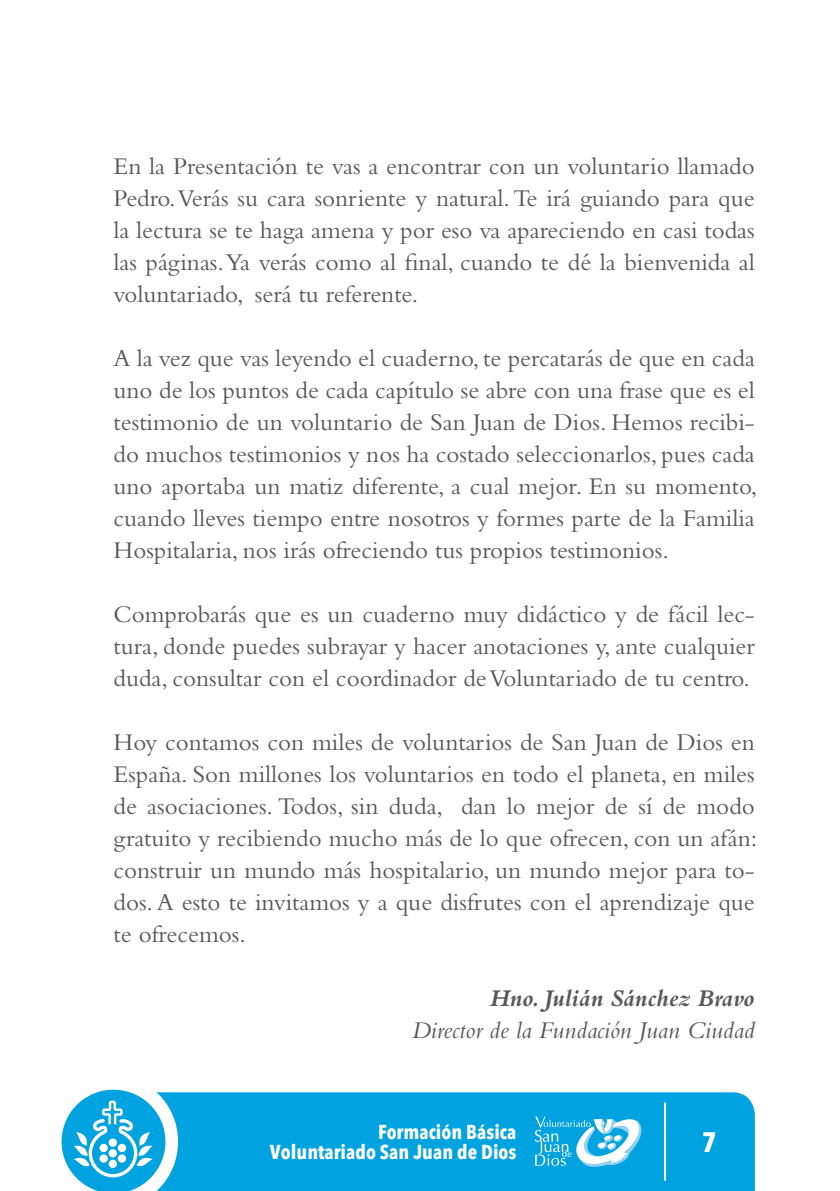
<style>
.page{position:relative;width:840px;height:1191px;background:#fff}
.page>*{position:absolute;margin:0;border:0;box-sizing:border-box;transform-origin:0 0}
.t1{font:700 condensed 27.8px "Avenir Next LT Pro";color:#fff}
.TEXTO{font:25px/32px "Bembo Std";color:#57585a;text-align:justify}
.TEXTO-2{font:italic 25px "Bembo Std";color:#57585a}
.TEXTO-3{font:italic 700 25px "Bembo Std";color:#57585a}
.t2{font:700 condensed 20px/20px "Avenir Next LT Pro";color:#fff;text-align:right}
</style>
<div class="page">
<div style="left:178px;top:1092px;width:576px;height:99px;background:#00a2df"></div>
<svg style="left:534px;top:1116px;width:107px;height:50px"></svg>
<hr style="left:663px;top:1102px;width:2px;height:78px;background:#fff">
<svg style="left:61px;top:1089px;width:117px;height:102px"></svg>
<p class="TEXTO" style="left:113px;top:149px;width:642px">En la Presentación te vas a encontrar con un voluntario llamado Pedro. Verás su cara sonriente y natural. Te irá guiando para que la lectura se te haga amena y por eso va apareciendo en casi todas las páginas. Ya verás como al final, cuando te dé la bienvenida al voluntariado, será tu referente.</p>
<p class="TEXTO" style="left:113px;top:341px;width:645px">A la vez que vas leyendo el cuaderno, te percatarás de que en cada uno de los puntos de cada capítulo se abre con una frase que es el testimonio de un voluntario de San Juan de Dios. Hemos recibi&shy;do muchos testimonios y nos ha costado seleccionarlos, pues cada uno aportaba un matiz diferente, a cual mejor. En su momento, cuando lleves tiempo entre nosotros y formes parte de la Familia Hospitalaria, nos irás ofreciendo tus propios testimonios.</p>
<p class="TEXTO" style="left:113px;top:597px;width:642px">Comprobarás que es un cuaderno muy didáctico y de fácil lec&shy;tura, donde puedes subrayar y hacer anotaciones y, ante cualquier duda, consultar con el coordinador de Voluntariado de tu centro.</p>
<p class="TEXTO" style="left:113px;top:725px;width:645px">Hoy contamos con miles de voluntarios de San Juan de Dios en España. Son millones los voluntarios en todo el planeta, en miles de asociaciones. Todos, sin duda, dan lo mejor de sí de modo gratuito y recibiendo mucho más de lo que ofrecen, con un afán: construir un mundo más hospitalario, un mundo mejor para to&shy;dos. A esto te invitamos y a que disfrutes con el aprendizaje que te ofrecemos.</p>
<p class="TEXTO-3" style="left:489px;top:984px;width:266px">Hno. Julián Sánchez Bravo</p>
<p class="TEXTO-2" style="left:411px;top:1015px;width:344px">Director de la Fundación Juan Ciudad</p>
<p class="t2" style="left:270px;top:1122px;width:248px">Formación Básica<br>Voluntariado San Juan de Dios</p>
<p class="t1" style="left:701px;top:1125px;width:16px">7</p>
</div>
